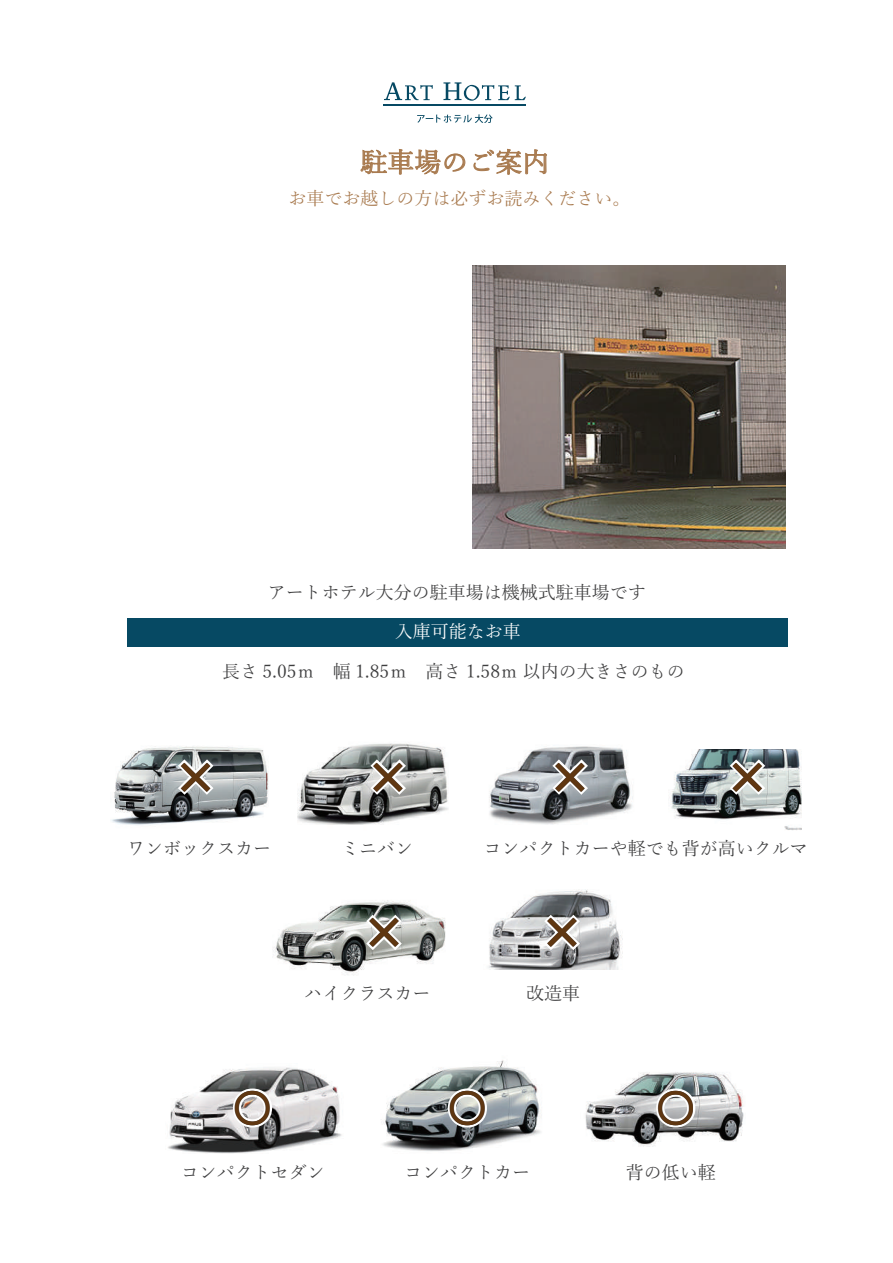
<style>
.page{position:relative;width:893px;height:1263px;background:#fff}
.page>*{position:absolute;margin:0;border:0;box-sizing:border-box;transform-origin:0 0}
.t1{font:41.85px "HGP Soei Kakugothic UB";color:#231f20}
.t2{font:41.7px "HGP Soei Kakugothic UB";color:#231f20}
.t3{font:27px "Yu Mincho";color:#a97b50}
.t4{font:18px "Yu Mincho";color:#3e3e3f}
.t5{font:18px "Yu Mincho";color:#a97b50}
.t6{font:18px "Yu Mincho";color:#fff}
</style>
<div class="page">
<div style="left:128px;top:618px;width:660px;height:29px;background:#064963"></div>
<svg style="left:360px;top:149px;width:106px;height:26px"></svg>
<svg style="left:473px;top:149px;width:74px;height:26px"></svg>
<img style="left:111px;top:746px;width:157px;height:79px">
<img style="left:297px;top:743px;width:152px;height:82px">
<img style="left:671px;top:749px;width:130px;height:81px">
<img style="left:489px;top:746px;width:144px;height:78px">
<svg style="left:175px;top:756px;width:42px;height:42px"></svg>
<svg style="left:367px;top:756px;width:42px;height:42px"></svg>
<svg style="left:549px;top:756px;width:42px;height:42px"></svg>
<svg style="left:726px;top:756px;width:42px;height:42px"></svg>
<img style="left:488px;top:889px;width:135px;height:81px">
<img style="left:273px;top:900px;width:173px;height:75px">
<svg style="left:363px;top:911px;width:42px;height:42px"></svg>
<svg style="left:541px;top:911px;width:42px;height:42px"></svg>
<img style="left:168px;top:1067px;width:174px;height:87px">
<img style="left:382px;top:1060px;width:159px;height:91px">
<img style="left:585px;top:1072px;width:159px;height:74px">
<svg style="left:230px;top:1086px;width:45px;height:44px"></svg>
<svg style="left:445px;top:1086px;width:45px;height:44px"></svg>
<svg style="left:653px;top:1086px;width:45px;height:44px"></svg>
<hr style="left:384px;top:104px;width:142px;height:2px;background:#064963">
<svg style="left:384px;top:82px;width:49px;height:18px"></svg>
<svg style="left:443px;top:82px;width:83px;height:19px"></svg>
<svg style="left:417px;top:114px;width:76px;height:9px"></svg>
<img style="left:473px;top:266px;width:313px;height:283px">
<h3 class="t3" style="left:360px;top:137px;width:190px">駐車場のご案内</h3>
<p class="t5" style="left:288px;top:181px;width:343px">お車でお越しの方は必ずお読みください。</p>
<p class="t4" style="left:268px;top:576px;width:380px">アートホテル大分の駐車場は機械式駐車場です</p>
<p class="t6" style="left:395px;top:614px;width:127px">入庫可能なお車</p>
<p class="t4" style="left:222px;top:655px;width:482px">長さ 5.05ｍ　幅 1.85ｍ　高さ 1.58ｍ 以内の大きさのもの　</p>
<h2 class="t2" style="left:175px;top:756px;width:43px">×</h2>
<h2 class="t2" style="left:367px;top:756px;width:43px">×</h2>
<h2 class="t2" style="left:549px;top:756px;width:43px">×</h2>
<h2 class="t2" style="left:726px;top:756px;width:43px">×</h2>
<p class="t4" style="left:127px;top:832px;width:145px">ワンボックスカー</p>
<p class="t4" style="left:341px;top:832px;width:73px">ミニバン</p>
<p class="t4" style="left:484px;top:832px;width:325px">コンパクトカーや軽でも背が高いクルマ</p>
<h1 class="t1" style="left:363px;top:911px;width:43px">×</h1>
<h1 class="t1" style="left:541px;top:911px;width:43px">×</h1>
<p class="t4" style="left:304px;top:977px;width:127px">ハイクラスカー</p>
<p class="t4" style="left:526px;top:977px;width:55px">改造車</p>
<h1 class="t1" style="left:232px;top:1087px;width:43px">○</h1>
<h1 class="t1" style="left:446px;top:1087px;width:43px">○</h1>
<h1 class="t1" style="left:655px;top:1087px;width:43px">○</h1>
<p class="t4" style="left:181px;top:1156px;width:145px">コンパクトセダン</p>
<p class="t4" style="left:404px;top:1156px;width:127px">コンパクトカー</p>
<p class="t4" style="left:626px;top:1156px;width:91px">背の低い軽</p>
</div>
